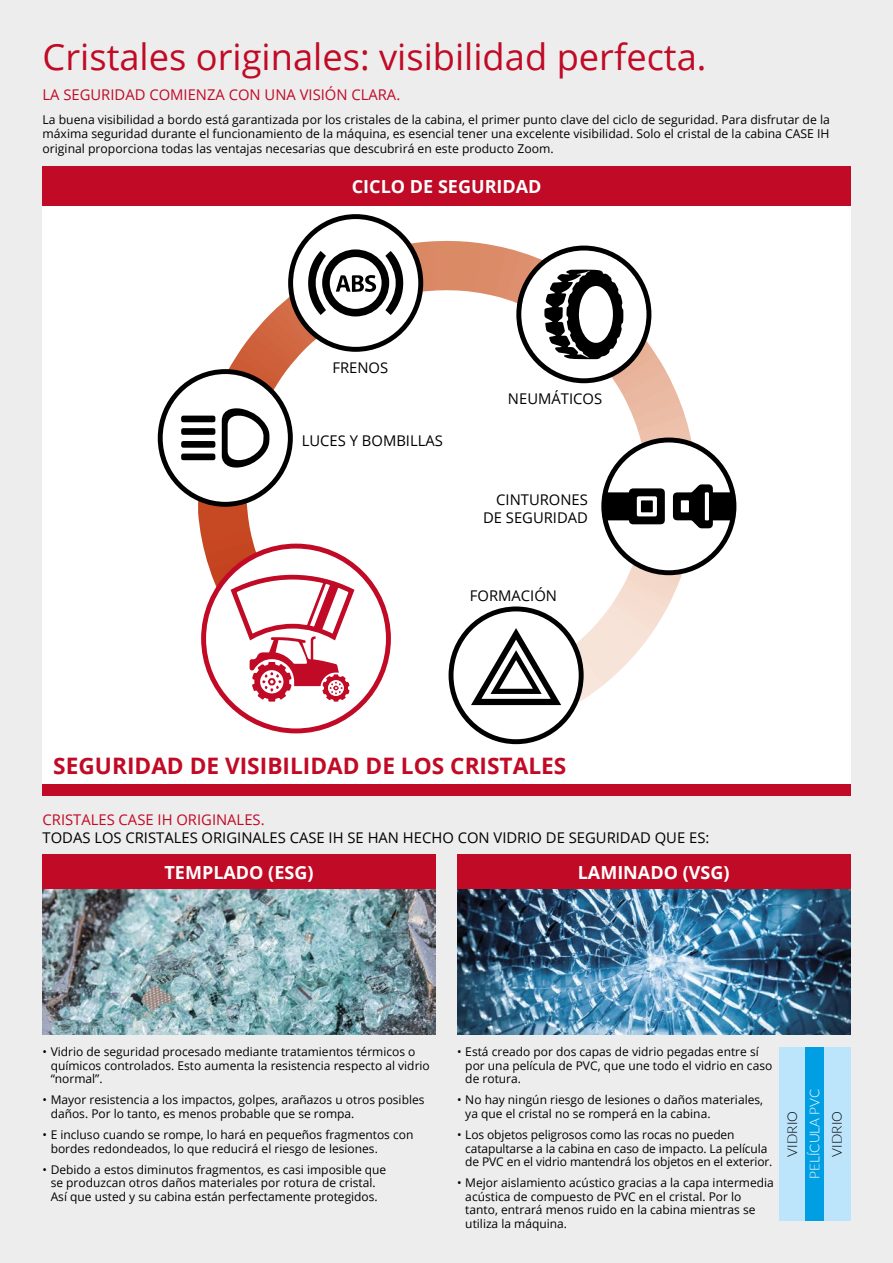
<style>
.page{position:relative;width:893px;height:1263px;background:#ededed}
.page>*{position:absolute;margin:0;border:0;box-sizing:border-box;transform-origin:0 0}
.t1{font:36.3px "Open Sans";color:#c10a25}
.t2{font:700 22.65px "Open Sans";color:#c10a25}
.t3{font:700 18px "Open Sans";color:#fff}
.t4{font:14.85px/17.7px "Open Sans";color:#000;text-align:right}
.t5{font:14.85px "Open Sans";color:#c10a25}
.t6{font:300 13.65px "Lato";color:#000}
.t7{font:300 13.65px "Lato";color:#fff}
.t8{font:12.15px/14.5px "Open Sans";color:#000;text-align:justify}
.t9{font:12px/13.5px "Open Sans";color:#000}
</style>
<div class="page">
<img style="left:43px;top:889px;width:393px;height:146px">
<div style="left:43px;top:855px;width:393px;height:34px;background:#c10a25"></div>
<img style="left:457px;top:889px;width:393px;height:146px">
<div style="left:457px;top:855px;width:393px;height:34px;background:#c10a25"></div>
<div style="left:779px;top:1047px;width:27px;height:173px;background:#bce4fa"></div>
<div style="left:824px;top:1047px;width:26px;height:173px;background:#bce4fa"></div>
<div style="left:806px;top:1047px;width:18px;height:173px;background:#009fe3"></div>
<div style="left:43px;top:169px;width:808px;height:620px;background:#fff"></div>
<div style="left:43px;top:167px;width:808px;height:39px;background:#c10a25"></div>
<svg style="left:198px;top:241px;width:497px;height:495px"></svg>
<div style="left:204px;top:546px;width:184px;height:185px;background:#fff;border-radius:50%"></div>
<div style="left:201px;top:544px;width:190px;height:189px;border:5px solid #c10a25;border-radius:50%"></div>
<svg style="left:228px;top:572px;width:130px;height:130px"></svg>
<div style="left:604px;top:440px;width:130px;height:133px;background:#fff;border-radius:50%"></div>
<div style="left:601px;top:437px;width:135px;height:138px;border:5px solid #000;border-radius:50%"></div>
<svg style="left:673px;top:484px;width:60px;height:44px"></svg>
<svg style="left:605px;top:488px;width:60px;height:36px"></svg>
<div style="left:519px;top:248px;width:130px;height:133px;background:#fff;border-radius:50%"></div>
<div style="left:516px;top:246px;width:135px;height:137px;border:5px solid #000;border-radius:50%"></div>
<svg style="left:544px;top:270px;width:79px;height:89px"></svg>
<div style="left:291px;top:217px;width:130px;height:132px;background:#fff;border-radius:50%"></div>
<div style="left:288px;top:214px;width:135px;height:138px;border:5px solid #000;border-radius:50%"></div>
<svg style="left:385px;top:251px;width:24px;height:64px"></svg>
<svg style="left:308px;top:249px;width:81px;height:67px"></svg>
<div style="left:160px;top:372px;width:130px;height:132px;background:#fff;border-radius:50%"></div>
<div style="left:158px;top:369px;width:135px;height:138px;border:5px solid #000;border-radius:50%"></div>
<svg style="left:222px;top:408px;width:47px;height:60px"></svg>
<svg style="left:181px;top:428px;width:34px;height:7px"></svg>
<svg style="left:181px;top:454px;width:34px;height:6px"></svg>
<svg style="left:181px;top:416px;width:34px;height:6px"></svg>
<svg style="left:181px;top:441px;width:34px;height:7px"></svg>
<svg style="left:451px;top:609px;width:130px;height:133px"></svg>
<div style="left:449px;top:606px;width:135px;height:138px;border:5px solid #000;border-radius:50%"></div>
<svg style="left:462px;top:618px;width:107px;height:94px"></svg>
<div style="left:43px;top:784px;width:808px;height:11px;background:#c10a25"></div>
<h1 class="t1" style="left:43px;top:32px;width:665px">Cristales originales: visibilidad perfecta.</h1>
<p class="t5" style="left:43px;top:85px;width:359px">LA SEGURIDAD COMIENZA CON UNA VISIÓN CLARA.</p>
<p class="t8" style="left:43px;top:112px;width:789px">La buena visibilidad a bordo está garantizada por los cristales de la cabina, el primer punto clave del ciclo de seguridad. Para disfrutar de la máxima seguridad durante el funcionamiento de la máquina, es esencial tener una excelente visibilidad. Solo el cristal de la cabina CASE IH original proporciona todas las ventajas necesarias que descubrirá en este producto Zoom.</p>
<h3 class="t3" style="left:352px;top:174px;width:191px">CICLO DE SEGURIDAD</h3>
<p class="t4" style="left:332px;top:358px;width:57px">FRENOS</p>
<p class="t4" style="left:302px;top:431px;width:143px">LUCES Y BOMBILLAS</p>
<p class="t4" style="left:508px;top:389px;width:96px">NEUMÁTICOS</p>
<p class="t4" style="left:483px;top:490px;width:106px">CINTURONES<br>DE SEGURIDAD</p>
<p class="t4" style="left:470px;top:586px;width:89px">FORMACIÓN</p>
<h2 class="t2" style="left:53px;top:749px;width:515px">SEGURIDAD DE VISIBILIDAD DE LOS CRISTALES</h2>
<p class="t5" style="left:43px;top:810px;width:224px">CRISTALES CASE IH ORIGINALES.</p>
<p class="t4" style="left:43px;top:828px;width:668px">TODAS LOS CRISTALES ORIGINALES CASE IH SE HAN HECHO CON VIDRIO DE SEGURIDAD QUE ES:</p>
<h3 class="t3" style="left:165px;top:859px;width:151px">TEMPLADO (ESG)</h3>
<h3 class="t3" style="left:578px;top:859px;width:153px">LAMINADO (VSG)</h3>
<p class="t9" style="left:51px;top:1045px;width:381px;text-indent:-8px">• Vidrio de seguridad procesado mediante tratamientos térmicos o químicos controlados. Esto aumenta la resistencia respecto al vidrio “normal”.</p>
<p class="t9" style="left:51px;top:1093px;width:375px;text-indent:-8px">• Mayor resistencia a los impactos, golpes, arañazos u otros posibles daños. Por lo tanto, es menos probable que se rompa.</p>
<p class="t9" style="left:51px;top:1128px;width:364px;text-indent:-8px">• E incluso cuando se rompe, lo hará en pequeños fragmentos con bordes redondeados, lo que reducirá el riesgo de lesiones.</p>
<p class="t9" style="left:43px;top:1162px;width:345px;text-align:center">• Debido a estos diminutos fragmentos, es casi imposible que se produzcan otros daños materiales por rotura de cristal.<br>Así que usted y su cabina están perfectamente protegidos.</p>
<p class="t9" style="left:465px;top:1045px;width:308px;text-indent:-8px">• Está creado por dos capas de vidrio pegadas entre sí por una película de PVC, que une todo el vidrio en caso de rotura.</p>
<p class="t9" style="left:465px;top:1093px;width:299px;text-indent:-8px">• No hay ningún riesgo de lesiones o daños materiales, ya que el cristal no se romperá en la cabina.</p>
<p class="t9" style="left:465px;top:1128px;width:309px;text-indent:-8px">• Los objetos peligrosos como las rocas no pueden catapultarse a la cabina en caso de impacto. La película de PVC en el vidrio mantendrá los objetos en el exterior.</p>
<p class="t9" style="left:465px;top:1176px;width:310px;text-indent:-8px">• Mejor aislamiento acústico gracias a la capa intermedia acústica de compuesto de PVC en el cristal. Por lo tanto, entrará menos ruido en la cabina mientras se utiliza la máquina.</p>
<p class="t7" style="left:805px;top:1179px;width:91px;rotate:-90deg">PELÍCULA PVC</p>
<p class="t6" style="left:783px;top:1156px;width:47px;rotate:-90deg">VIDRIO</p>
<p class="t6" style="left:827px;top:1156px;width:47px;rotate:-90deg">VIDRIO</p>
</div>
